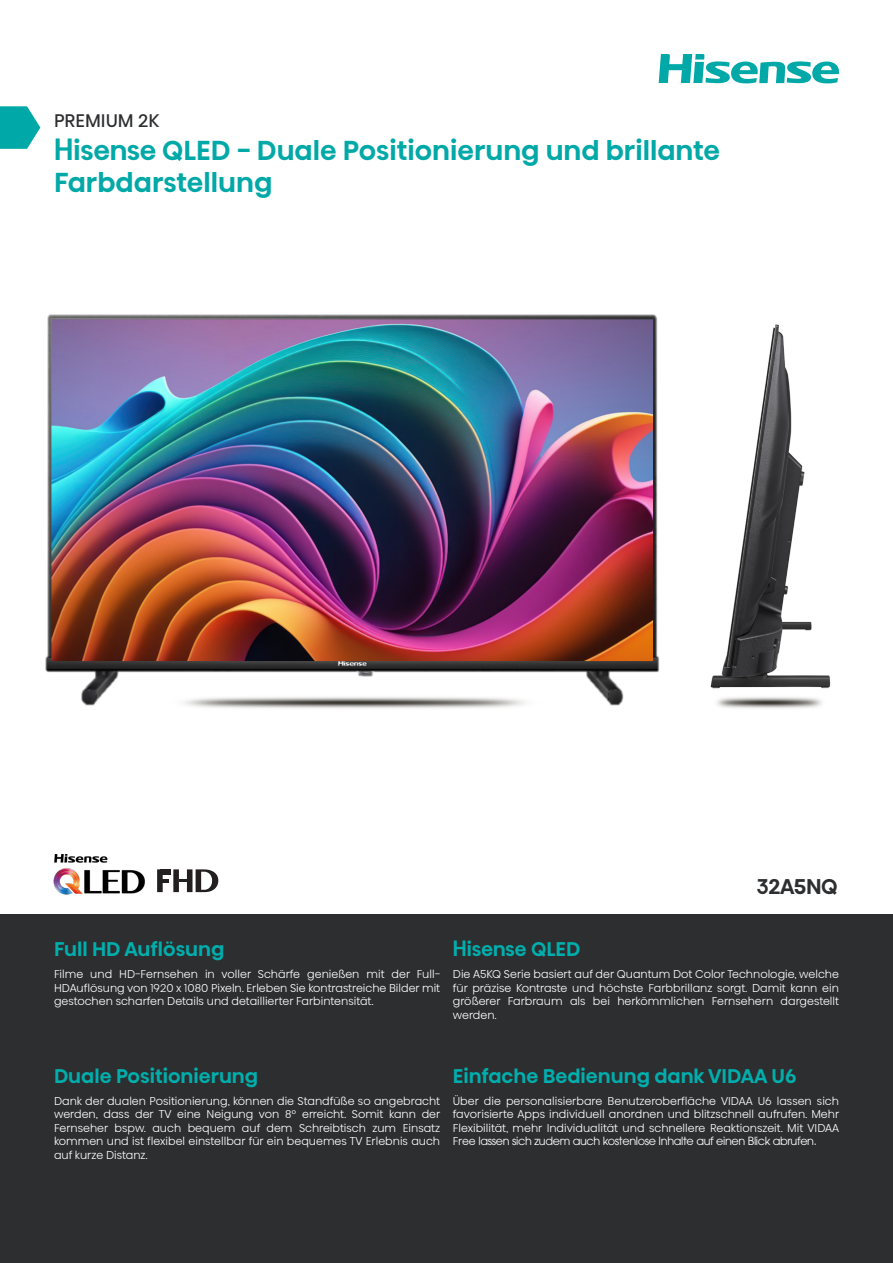
<style>
.page{position:relative;width:893px;height:1263px;background:#fff}
.page>*{position:absolute;margin:0;border:0;box-sizing:border-box;transform-origin:0 0}
.t1{font:500 27px/32.4px "Hisense Alfabet";color:#00a9a7}
.t2{font:500 21px "Hisense Alfabet";letter-spacing:-.02em;color:#2d2e30}
.t3{font:500 19.5px "Hisense Alfabet";color:#00afad}
.t4{font:18px "Hisense Alfabet";color:#2d2e30}
.t5{font:300 11.25px/13.5px "Hisense Alfabet";color:#fff;text-align:justify}
.s1{font-family:"ITC Avant Garde Pro";font-weight:400}
</style>
<div class="page">
<img style="left:53px;top:854px;width:92px;height:41px">
<svg style="left:659px;top:54px;width:180px;height:29px"></svg>
<svg style="left:0;top:106px;width:40px;height:43px;background:#2ab7b5"></svg>
<div style="left:0;top:914px;width:893px;height:349px;background:#2d2e30"></div>
<img style="left:45px;top:314px;width:615px;height:392px">
<img style="left:710px;top:324px;width:121px;height:365px">
<img style="left:169px;top:694px;width:372px;height:15px">
<img style="left:717px;top:697px;width:105px;height:12px">
<svg style="left:157px;top:869px;width:61px;height:23px"></svg>
<p class="t4" style="left:54px;top:106px;width:107px">PREMIUM 2K</p>
<p class="t1" style="left:54px;top:133px;width:668px">Hisense QLED - Duale Positionierung und brillante<br>Farbdarstellung</p>
<p class="t2" style="left:757px;top:871px;width:82px">32A5NQ</p>
<p class="t3" style="left:54px;top:935px;width:172px">Full HD Auflösung</p>
<p class="t5" style="left:54px;top:965px;width:388px">Filme und HD-Fernsehen in voller Schärfe genießen mit der Full-HDAuflösung von 1920 x 1080 Pixeln. Erleben Sie kontrastreiche Bilder mit gestochen scharfen Details und detaillierter Farbintensität.</p>
<p class="t3" style="left:453px;top:935px;width:129px">Hisense QLED</p>
<p class="t5" style="left:453px;top:965px;width:388px">Die A5KQ Serie basiert auf der Quantum Dot Color Technologie, welche für präzise Kontraste und höchste Farbbrillanz sorgt. Damit kann ein größerer Farbraum als bei herkömmlichen Fernsehern dargestellt werden.</p>
<p class="t3" style="left:54px;top:1062px;width:206px">Duale Positionierung</p>
<p class="t5" style="left:54px;top:1092px;width:388px">Dank der dualen Positionierung, können die Standfüße so angebracht werden, dass der TV eine Neigung von 8° erreicht. Somit kann der Fernseher bspw. auch bequem auf dem Schreibtisch zum Einsatz kommen und ist flexibel einstellbar für ein bequemes TV Erlebnis auch auf kurze Distanz.</p>
<p class="t3" style="left:453px;top:1062px;width:345px">Einfache Bedienung dank VIDAA U6</p>
<p class="t5" style="left:453px;top:1092px;width:388px">Über die personalisierbare Benutzeroberfläche VIDAA U6 lassen sich favorisierte Apps individuell anordnen und blitzschnell aufrufen. Mehr Flexibilität, mehr Individualität und schnellere Reaktionszeit. Mit VIDAA Free <span class="s1">lassen sich zudem auch kostenlose Inhalte auf einen Blick abrufen.</span></p>
</div>
